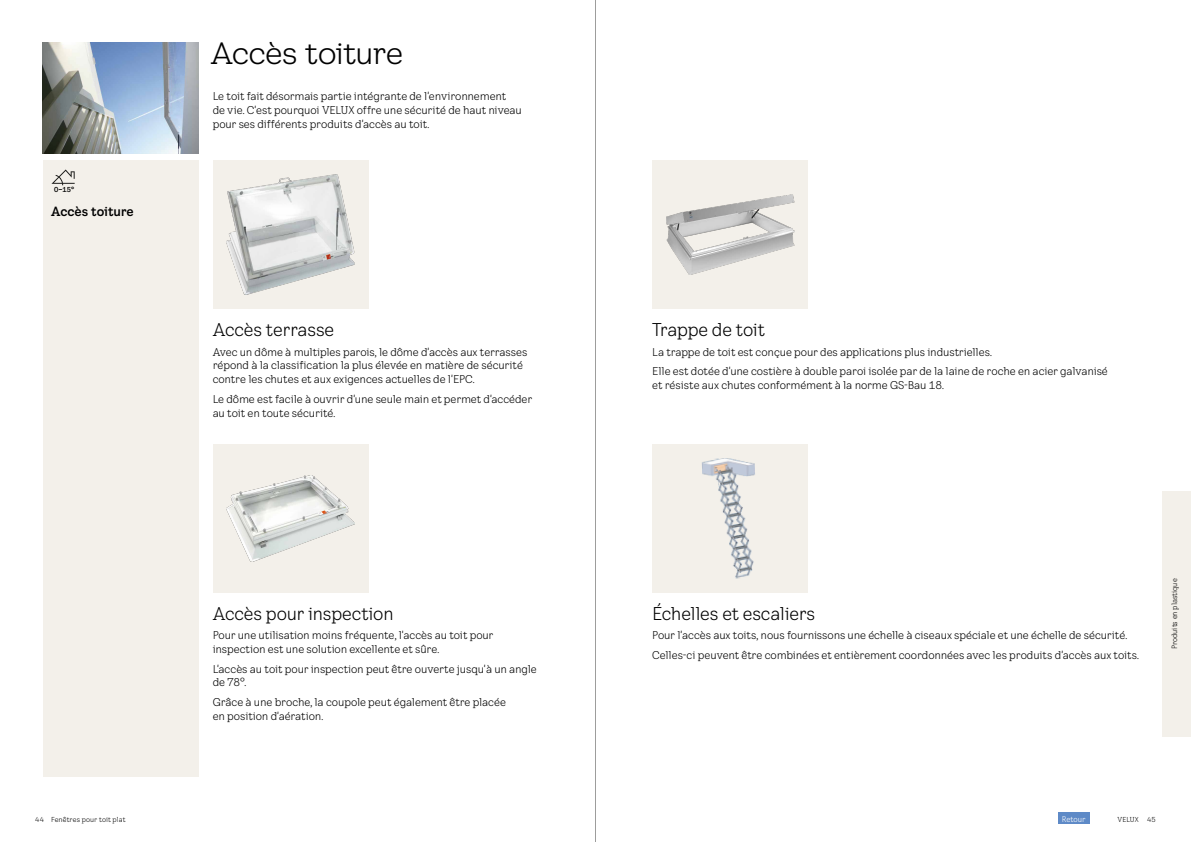
<style>
.page{position:relative;width:1191px;height:842px;background:#fff}
.page>*{position:absolute;margin:0;border:0;box-sizing:border-box;transform-origin:0 0}
.t1{font:30px "VELUX Transform Headline";letter-spacing:-.015em;color:#000}
.t2{font:18px "VELUX Transform";letter-spacing:-.015em;color:#000}
.t3{font:700 13px "VELUX Transform";letter-spacing:-.005em;color:#000}
.t4{font:11px/13.8px "VELUX Transform";letter-spacing:-.01em;color:#000}
.t5{font:condensed 8px "VELUX Transform";color:#fff}
.t6{font:condensed 7.5px "VELUX Transform";color:#000}
.t7{font:7px "VELUX Transform";letter-spacing:.01em;color:#000}
.t8{font:700 7px "VELUX Transform";color:#000}
</style>
<div class="page">
<div style="left:213px;top:160px;width:156px;height:149px;background:#f3f0ea"></div>
<div style="left:652px;top:444px;width:156px;height:149px;background:#f3f0ea"></div>
<div style="left:652px;top:160px;width:156px;height:149px;background:#f3f0ea"></div>
<div style="left:213px;top:444px;width:156px;height:149px;background:#f3f0ea"></div>
<div style="left:43px;top:160px;width:155px;height:617px;background:#f3f0ea"></div>
<svg style="left:52px;top:169px;width:23px;height:16px"></svg>
<img style="left:43px;top:43px;width:155px;height:110px">
<img style="left:227px;top:175px;width:127px;height:119px">
<img style="left:227px;top:475px;width:127px;height:86px">
<img style="left:666px;top:194px;width:128px;height:81px">
<img style="left:702px;top:458px;width:53px;height:121px">
<div style="left:1162px;top:491px;width:29px;height:246px;background:#f3f0ea"></div>
<hr style="left:595px;top:0;width:1px;height:842px;background:#9d9d9c">
<div style="left:1058px;top:812px;width:31px;height:12px;background:#5e8ac7"></div>
<p class="t8" style="left:54px;top:185px;width:21px">0–15°</p>
<p class="t3" style="left:51px;top:203px;width:84px">Accès toiture</p>
<h1 class="t1" style="left:211px;top:35px;width:194px">Accès toiture</h1>
<p class="t4" style="left:213px;top:89px;width:311px">Le toit fait désormais partie intégrante de l'environnement<br>de vie. C'est pourquoi VELUX offre une sécurité de haut niveau pour ses différents produits d'accès au toit.</p>
<h2 class="t2" style="left:213px;top:319px;width:123px">Accès terrasse</h2>
<p class="t4" style="left:213px;top:345px;width:316px">Avec un dôme à multiples parois, le dôme d'accès aux terrasses répond à la classification la plus élevée en matière de sécurité contre les chutes et aux exigences actuelles de l'EPC.</p>
<p class="t4" style="left:213px;top:392px;width:321px">Le dôme est facile à ouvrir d'une seule main et permet d'accéder au toit en toute sécurité.</p>
<h2 class="t2" style="left:652px;top:319px;width:114px">Trappe de toit</h2>
<p class="t4" style="left:652px;top:342px;width:457px;line-height:19.5px">La trappe de toit est conçue pour des applications plus industrielles.<br>Elle est dotée d'une costière à double paroi isolée par de la laine de roche en acier galvanisé</p>
<p class="t4" style="left:652px;top:378px;width:293px">et résiste aux chutes conformément à la norme GS-Bau 18.</p>
<h2 class="t2" style="left:213px;top:603px;width:183px">Accès pour inspection</h2>
<p class="t4" style="left:213px;top:628px;width:282px">Pour une utilisation moins fréquente, l'accès au toit pour inspection est une solution excellente et sûre.</p>
<p class="t4" style="left:213px;top:662px;width:326px">L'accès au toit pour inspection peut être ouverte jusqu'à un angle de 78°.</p>
<p class="t4" style="left:213px;top:695px;width:295px">Grâce à une broche, la coupole peut également être placée en position d'aération.</p>
<h2 class="t2" style="left:652px;top:603px;width:165px">Échelles et escaliers</h2>
<p class="t4" style="left:652px;top:625px;width:488px;line-height:19.5px">Pour l'accès aux toits, nous fournissons une échelle à ciseaux spéciale et une échelle de sécurité.<br>Celles-ci peuvent être combinées et entièrement coordonnées avec les produits d'accès aux toits.</p>
<p class="t6" style="left:1170px;top:649px;width:72px;rotate:-90deg">Produits en plastique</p>
<p class="t7" style="left:35px;top:815px;width:92px">44 Fenêtres pour toit plat</p>
<p class="t5" style="left:1061px;top:814px;width:25px">Retour</p>
<p class="t7" style="left:1117px;top:815px;width:39px">VELUX 45</p>
</div>
